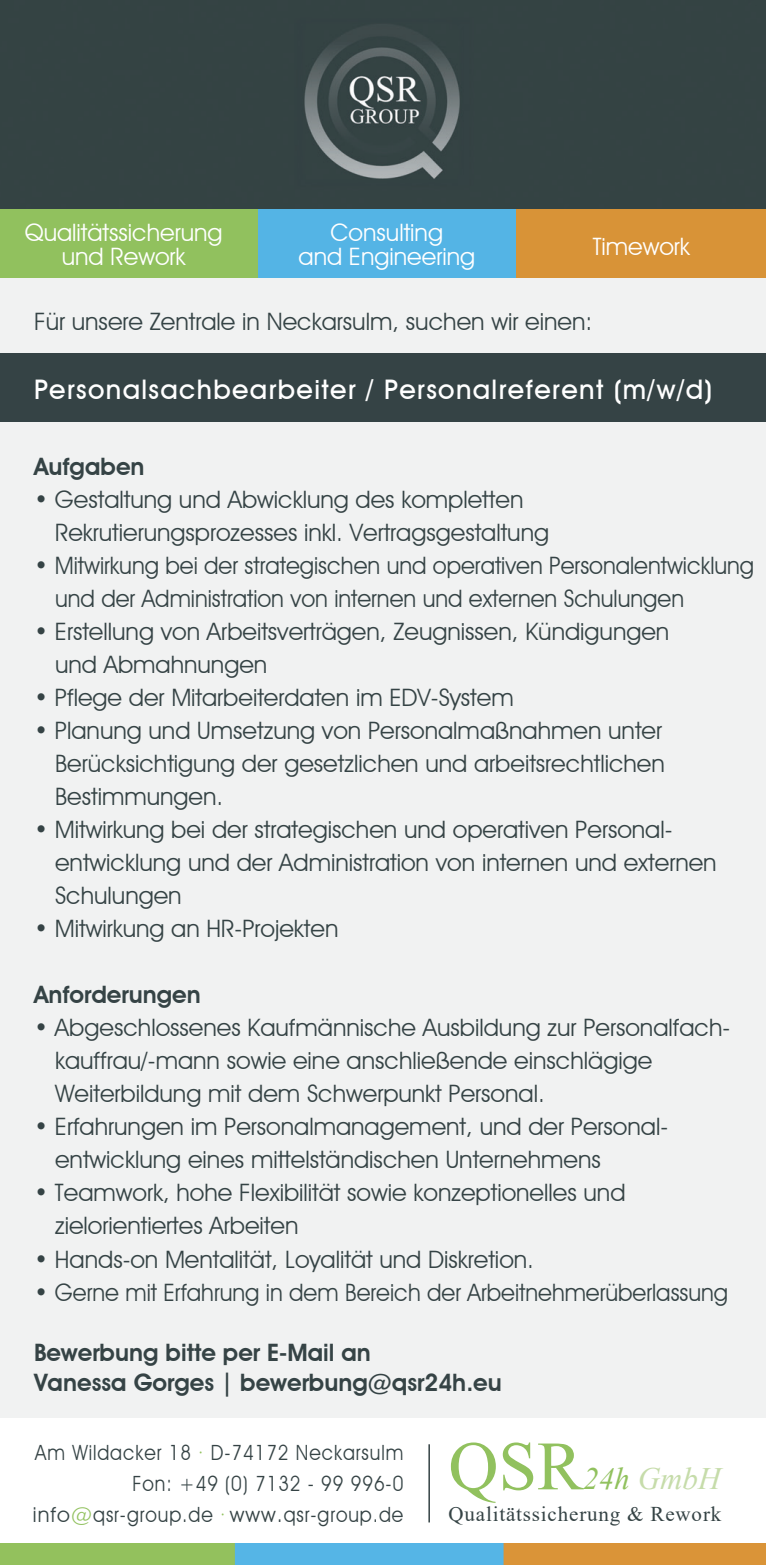
<style>
.page{position:relative;width:766px;height:1565px;background:#fff}
.page>*{position:absolute;margin:0;border:0;box-sizing:border-box;transform-origin:0 0}
.t1{font:69.3px "Times New Roman";color:#91c15e}
.t2{font:italic 31.2px "Times New Roman";color:#c6dcaa}
.t3{font:500 27px "Avant Garde IT Cby BT";letter-spacing:.05em;color:#fff}
.t4{font:24px/33px "Avant Garde IT Cby BT";color:#354345}
.t5{font:600 24px/30px "Avant Garde IT Cby BT";color:#354345}
.t6{font:24px/24px "Avant Garde IT Cby BT";color:#fff;text-align:center}
.t7{font:21px/30.9px "Avant Garde IT Cby BT";letter-spacing:.05em;color:#354345;text-align:right;scale:.9 1}
.t8{font:21px "Times New Roman";letter-spacing:.04em;color:#354345}
.s1{color:#91c15e}
</style>
<div class="page">
<div style="left:0;top:278px;width:765px;height:1139px;background:#f1f2f2"></div>
<div style="left:0;top:0;width:765px;height:209px;background:#344343"></div>
<div style="left:0;top:209px;width:258px;height:69px;background:#91c15e"></div>
<div style="left:258px;top:209px;width:258px;height:69px;background:#54b4e5"></div>
<div style="left:516px;top:209px;width:249px;height:69px;background:#d89337"></div>
<hr style="left:428px;top:1444px;width:2px;height:78px;background:#354345">
<img style="left:0;top:1544px;width:765px;height:21px">
<div style="left:0;top:353px;width:765px;height:68px;background:#354345"></div>
<p class="t6" style="left:25px;top:220px;width:199px">Qualitätssicherung und Rework</p>
<p class="t6" style="left:298px;top:220px;width:178px">Consulting<br>and Engineering</p>
<p class="t6" style="left:592px;top:234px;width:99px">Timework</p>
<p class="t4" style="left:34px;top:304px;width:559px">Für unsere Zentrale in Neckarsulm, suchen wir einen:</p>
<p class="t3" style="left:34px;top:372px;width:679px">Personalsachbearbeiter / Personalreferent (m/w/d)</p>
<p class="t5" style="left:34px;top:452px;width:112px">Aufgaben</p>
<p class="t4" style="left:55px;top:483px;width:495px;text-indent:-21px">• Gestaltung und Abwicklung des kompletten<br>Rekrutierungsprozesses inkl. Vertragsgestaltung</p>
<p class="t4" style="left:55px;top:549px;width:700px;text-indent:-21px">• Mitwirkung bei der strategischen und operativen Personalentwicklung und der Administration von internen und externen Schulungen</p>
<p class="t4" style="left:55px;top:615px;width:615px;text-indent:-21px">• Erstellung von Arbeitsverträgen, Zeugnissen, Kündigungen und Abmahnungen</p>
<p class="t4" style="left:34px;top:681px;width:481px">• Pflege der Mitarbeiterdaten im EDV-System</p>
<p class="t4" style="left:55px;top:714px;width:611px;text-align:justify;text-indent:-21px">• Planung und Umsetzung von Personalmaßnahmen unter Berücksichtigung der gesetzlichen und arbeitsrechtlichen Bestimmungen.</p>
<p class="t4" style="left:55px;top:813px;width:663px;text-indent:-21px">• Mitwirkung bei der strategischen und operativen Personal‑ entwicklung und der Administration von internen und externen<br>Schulungen</p>
<p class="t4" style="left:34px;top:912px;width:306px">• Mitwirkung an HR-Projekten</p>
<p class="t5" style="left:34px;top:980px;width:168px">Anforderungen</p>
<p class="t4" style="left:55px;top:1011px;width:672px;text-indent:-21px">• Abgeschlossenes Kaufmännische Ausbildung zur Personalfach‑ kauffrau/-mann sowie eine anschließende einschlägige<br>Weiterbildung mit dem Schwerpunkt Personal.</p>
<p class="t4" style="left:55px;top:1110px;width:612px;text-indent:-21px">• Erfahrungen im Personalmanagement, und der Personal‑ entwicklung eines mittelständischen Unternehmens</p>
<p class="t4" style="left:55px;top:1176px;width:571px;text-indent:-21px">• Teamwork, hohe Flexibilität sowie konzeptionelles und zielorientiertes Arbeiten</p>
<p class="t4" style="left:34px;top:1242px;width:501px">• Hands-on Mentalität, Loyalität und Diskretion.</p>
<p class="t4" style="left:34px;top:1275px;width:695px">• Gerne mit Erfahrung in dem Bereich der Arbeitnehmerüberlassung</p>
<p class="t5" style="left:34px;top:1337px;width:469px">Bewerbung bitte per E-Mail an<br>Vanessa Gorges | bewerbung@qsr24h.eu</p>
<p class="t7" style="left:33px;top:1437px;width:413px">Am Wildacker 18 <span class="s1">·</span> D-74172 Neckarsulm<br>Fon: +49 (0) 7132 - 99 996-0 info<span class="s1">@</span>qsr-group.de <span class="s1">·</span> www.qsr-group.de</p>
<h1 class="t1" style="left:448px;top:1417px;width:136px">QSR</h1>
<h2 class="t2" style="left:583px;top:1457px;width:139px"><span class="s1">24h</span> GmbH</h2>
<p class="t8" style="left:448px;top:1499px;width:274px">Qualitätssicherung &amp; Rework</p>
</div>
